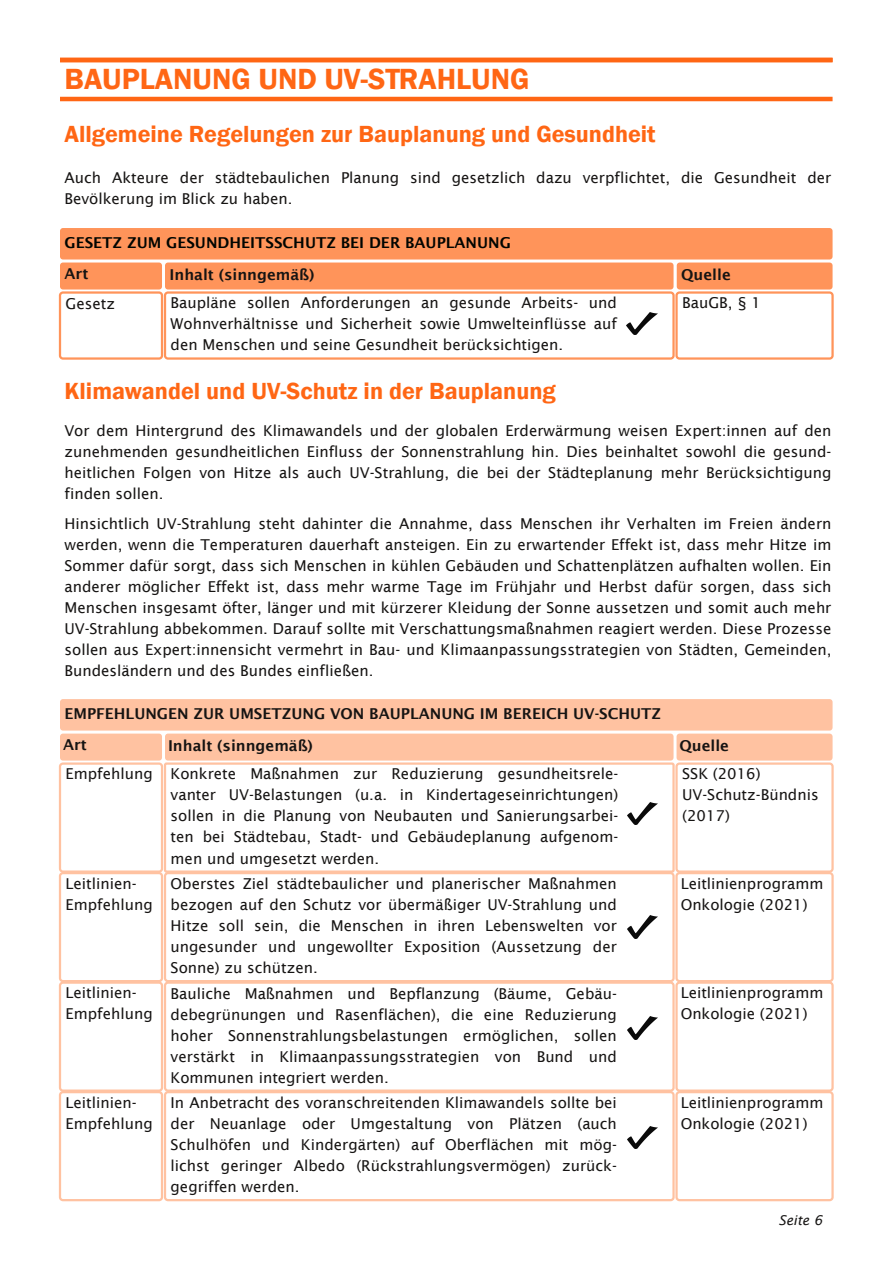
<style>
.page{position:relative;width:893px;height:1263px;background:#fff}
.page>*{position:absolute;margin:0;border:0;box-sizing:border-box;transform-origin:0 0}
.t1{font:600 30px "Franklin Gothic";color:#ff6614}
.t2{font:600 24px "Franklin Gothic";color:#ff6614}
.t3{font:15px/21px "Lucida Sans";color:#161413}
.t4{font:600 15px "Lucida Sans";color:#161413}
.t5{font:600 15px "Lucida Sans";color:#000501}
.t6{font:italic 13.5px "Lucida Sans";color:#161413}
</style>
<div class="page">
<hr style="left:60px;top:58px;width:772px;height:4px;background:#ff6614">
<hr style="left:60px;top:97px;width:772px;height:4px;background:#ff6614">
<div style="left:60px;top:262px;width:102px;height:28px;background:#ff945a;border-radius:3px"></div>
<div style="left:59px;top:291px;width:104px;height:69px;border:2px solid #ff945a;border-radius:3px"></div>
<div style="left:165px;top:262px;width:509px;height:28px;background:#ff945a;border-radius:3px"></div>
<div style="left:164px;top:291px;width:511px;height:69px;border:2px solid #ff945a;border-radius:3px"></div>
<div style="left:677px;top:262px;width:155px;height:28px;background:#ff945a;border-radius:3px"></div>
<div style="left:675px;top:291px;width:159px;height:69px;border:2px solid #ff945a;border-radius:3px"></div>
<img style="left:627px;top:312px;width:30px;height:23px">
<div style="left:60px;top:228px;width:772px;height:32px;background:#ff945a;border-radius:3px"></div>
<div style="left:60px;top:734px;width:102px;height:26px;background:#ffc2a1;border-radius:3px"></div>
<div style="left:59px;top:762px;width:104px;height:111px;border:2px solid #ffc2a1;border-radius:3px"></div>
<div style="left:59px;top:981px;width:104px;height:111px;border:2px solid #ffc2a1;border-radius:3px"></div>
<div style="left:59px;top:872px;width:104px;height:110px;border:2px solid #ffc2a1;border-radius:3px"></div>
<div style="left:165px;top:734px;width:509px;height:26px;background:#ffc2a1;border-radius:3px"></div>
<div style="left:164px;top:762px;width:511px;height:111px;border:2px solid #ffc2a1;border-radius:2px"></div>
<div style="left:164px;top:981px;width:511px;height:111px;border:2px solid #ffc2a1;border-radius:3px"></div>
<div style="left:164px;top:872px;width:511px;height:110px;border:2px solid #ffc2a1;border-radius:3px"></div>
<div style="left:676px;top:734px;width:156px;height:26px;background:#ffc2a1;border-radius:3px"></div>
<div style="left:675px;top:762px;width:159px;height:111px;border:2px solid #ffc2a1;border-radius:3px"></div>
<div style="left:675px;top:981px;width:159px;height:111px;border:2px solid #ffc2a1;border-radius:3px"></div>
<div style="left:675px;top:872px;width:159px;height:110px;border:2px solid #ffc2a1;border-radius:3px"></div>
<img style="left:627px;top:802px;width:30px;height:22px">
<img style="left:627px;top:916px;width:30px;height:22px">
<img style="left:627px;top:1016px;width:30px;height:23px">
<div style="left:60px;top:699px;width:772px;height:31px;background:#ffc2a1;border-radius:3px"></div>
<div style="left:59px;top:1091px;width:104px;height:110px;border:2px solid #ffc2a1;border-radius:3px"></div>
<div style="left:164px;top:1091px;width:511px;height:110px;border:2px solid #ffc2a1;border-radius:3px"></div>
<div style="left:675px;top:1091px;width:159px;height:110px;border:2px solid #ffc2a1;border-radius:3px"></div>
<img style="left:627px;top:1126px;width:30px;height:22px">
<h1 class="t1" style="left:64px;top:62px;width:467px">BAUPLANUNG UND UV-STRAHLUNG</h1>
<h2 class="t2" style="left:64px;top:120px;width:593px">Allgemeine Regelungen zur Bauplanung und Gesundheit</h2>
<p class="t3" style="left:64px;top:167px;width:768px">Auch Akteure der städtebaulichen Planung sind gesetzlich dazu verpflichtet, die Gesundheit der<br>Bevölkerung im Blick zu haben.</p>
<p class="t5" style="left:64px;top:234px;width:448px">GESETZ ZUM GESUNDHEITSSCHUTZ BEI DER BAUPLANUNG</p>
<p class="t4" style="left:64px;top:265px;width:25px">Art</p>
<p class="t3" style="left:66px;top:293px;width:51px">Gesetz</p>
<p class="t4" style="left:170px;top:266px;width:146px">Inhalt (sinngemäß)</p>
<p class="t3" style="left:171px;top:292px;width:448px;text-align:justify">Baupläne sollen Anforderungen an gesunde Arbeits- und Wohnverhältnisse und Sicherheit sowie Umwelteinflüsse auf den Menschen und seine Gesundheit berücksichtigen.</p>
<p class="t4" style="left:681px;top:266px;width:51px">Quelle</p>
<p class="t3" style="left:682px;top:292px;width:80px">BauGB, § 1</p>
<h2 class="t2" style="left:64px;top:377px;width:493px">Klimawandel und UV-Schutz in der Bauplanung</h2>
<p class="t3" style="left:64px;top:420px;width:768px;text-align:justify">Vor dem Hintergrund des Klimawandels und der globalen Erderwärmung weisen Expert:innen auf den zunehmenden gesundheitlichen Einfluss der Sonnenstrahlung hin. Dies beinhaltet sowohl die gesund&shy;heitlichen Folgen von Hitze als auch UV-Strahlung, die bei der Städteplanung mehr Berücksichtigung finden sollen.</p>
<p class="t3" style="left:64px;top:513px;width:768px;text-align:justify">Hinsichtlich UV-Strahlung steht dahinter die Annahme, dass Menschen ihr Verhalten im Freien ändern werden, wenn die Temperaturen dauerhaft ansteigen. Ein zu erwartender Effekt ist, dass mehr Hitze im Sommer dafür sorgt, dass sich Menschen in kühlen Gebäuden und Schattenplätzen aufhalten wollen. Ein anderer möglicher Effekt ist, dass mehr warme Tage im Frühjahr und Herbst dafür sorgen, dass sich Menschen insgesamt öfter, länger und mit kürzerer Kleidung der Sonne aussetzen und somit auch mehr UV-Strahlung abbekommen. Darauf sollte mit Verschattungsmaßnahmen reagiert werden. Diese Prozesse sollen aus Expert:innensicht vermehrt in Bau- und Klimaanpassungsstrategien von Städten, Gemeinden, Bundesländern und des Bundes einfließen.</p>
<p class="t4" style="left:64px;top:705px;width:598px">EMPFEHLUNGEN ZUR UMSETZUNG VON BAUPLANUNG IM BEREICH UV-SCHUTZ</p>
<p class="t4" style="left:63px;top:736px;width:25px">Art</p>
<p class="t3" style="left:66px;top:763px;width:89px">Empfehlung</p>
<p class="t4" style="left:168px;top:737px;width:146px">Inhalt (sinngemäß)</p>
<p class="t3" style="left:171px;top:763px;width:449px;text-align:justify">Konkrete Maßnahmen zur Reduzierung gesundheitsrele&shy;vanter UV-Belastungen (u.a. in Kindertageseinrichtungen) sollen in die Planung von Neubauten und Sanierungsarbei&shy;ten bei Städtebau, Stadt- und Gebäudeplanung aufgenom&shy;men und umgesetzt werden.</p>
<p class="t3" style="left:66px;top:873px;width:89px">Leitlinien-<br>Empfehlung</p>
<p class="t3" style="left:171px;top:873px;width:448px;text-align:justify">Oberstes Ziel städtebaulicher und planerischer Maßnahmen bezogen auf den Schutz vor übermäßiger UV-Strahlung und Hitze soll sein, die Menschen in ihren Lebenswelten vor ungesunder und ungewollter Exposition (Aussetzung der Sonne) zu schützen.</p>
<p class="t3" style="left:66px;top:982px;width:89px">Leitlinien-<br>Empfehlung</p>
<p class="t3" style="left:171px;top:982px;width:448px;text-align:justify">Bauliche Maßnahmen und Bepflanzung (Bäume, Gebäu&shy;debegrünungen und Rasenflächen), die eine Reduzierung hoher Sonnenstrahlungsbelastungen ermöglichen, sollen verstärkt in Klimaanpassungsstrategien von Bund und Kommunen integriert werden.</p>
<p class="t4" style="left:680px;top:737px;width:51px">Quelle</p>
<p class="t3" style="left:682px;top:763px;width:138px">SSK (2016)<br>UV-Schutz-Bündnis (2017)</p>
<p class="t3" style="left:681px;top:873px;width:144px">Leitlinienprogramm<br>Onkologie (2021)</p>
<p class="t3" style="left:681px;top:982px;width:144px">Leitlinienprogramm<br>Onkologie (2021)</p>
<p class="t3" style="left:66px;top:1092px;width:89px">Leitlinien-<br>Empfehlung</p>
<p class="t3" style="left:171px;top:1092px;width:448px;text-align:justify">In Anbetracht des voranschreitenden Klimawandels sollte bei der Neuanlage oder Umgestaltung von Plätzen (auch Schulhöfen und Kindergärten) auf Oberflächen mit mög&shy;lichst geringer Albedo (Rückstrahlungsvermögen) zurück&shy;gegriffen werden.</p>
<p class="t3" style="left:681px;top:1092px;width:144px">Leitlinienprogramm<br>Onkologie (2021)</p>
<p class="t6" style="left:778px;top:1212px;width:45px">Seite 6</p>
</div>
